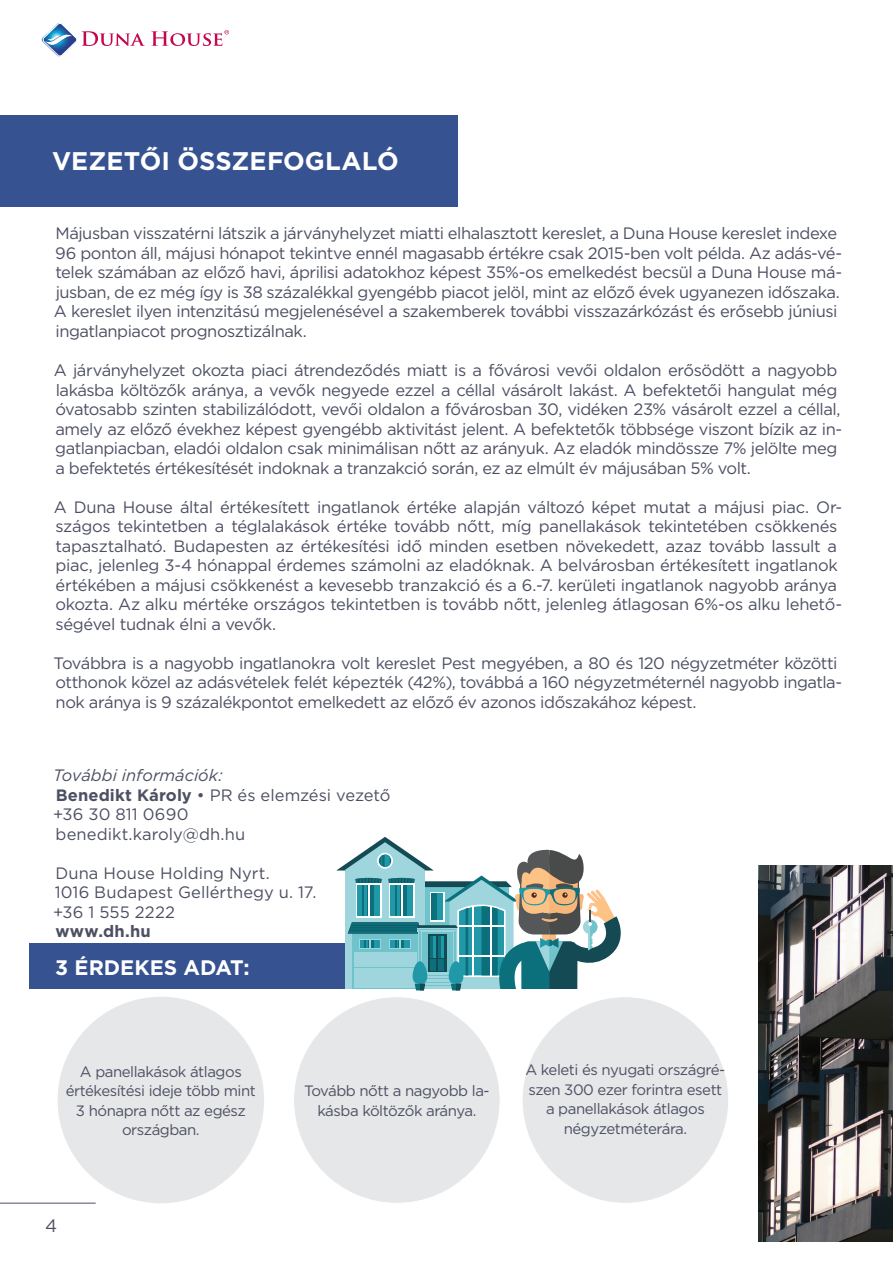
<style>
.page{position:relative;width:893px;height:1263px;background:#fff}
.page>*{position:absolute;margin:0;border:0;box-sizing:border-box;transform-origin:0 0}
.t1{font:700 25.5px "Gotham";letter-spacing:.005em;color:#fff}
.t2{font:700 21px "Gotham";color:#fff}
.t3{font:18px "Gotham";color:#4d5063}
.t4{font:16.5px/19.5px "Gotham";letter-spacing:-.025em;color:#4d5063}
.t5{font:16.5px/19.5px "Gotham";letter-spacing:.005em;color:#4d5063}
.t6{font:700 16.5px "Gotham";color:#4d5063}
.t7{font:15px/19.5px "Gotham";letter-spacing:-.03em;color:#4d5063;text-align:center}
.s1{font-style:italic}
.s2{font-weight:700}
</style>
<div class="page">
<svg style="left:151px;top:30px;width:78px;height:16px"></svg>
<svg style="left:41px;top:23px;width:104px;height:34px"></svg>
<hr style="left:0;top:1203px;width:96px;height:1px;background:#4d5063">
<div style="left:29px;top:943px;width:434px;height:46px;background:#365291"></div>
<div style="left:0;top:115px;width:457px;height:91px;background:#365291"></div>
<div style="left:58px;top:997px;width:206px;height:206px;background:#e6e7e9;border-radius:50%"></div>
<div style="left:294px;top:997px;width:206px;height:206px;background:#e6e7e9;border-radius:50%"></div>
<div style="left:522px;top:997px;width:207px;height:206px;background:#e6e7e9;border-radius:50%"></div>
<svg style="left:336px;top:837px;width:285px;height:153px"></svg>
<img style="left:758px;top:866px;width:111px;height:375px">
<img style="left:869px;top:866px;width:24px;height:375px">
<h1 class="t1" style="left:52px;top:144px;width:216px">VEZETŐI ÖSSZEFO</h1>
<h1 class="t1" style="left:305px;top:144px;width:39px">GLALÓ</h1>
<p class="t4" style="left:54px;top:223px;width:790px">Májusban visszatérni látszik a járványhelyzet miatti elhalasztott kereslet, a Duna House kereslet indexe 96 ponton áll, májusi hónapot tekintve ennél magasabb értékre csak 2015-ben volt példa. Az adás-vé&shy;telek számában az előző havi, áprilisi adatokhoz képest 35%-os emelkedést becsül a Duna House má&shy;jusban, de ez még így is 38 százalékkal gyengébb piacot jelöl, mint az előző évek ugyanezen időszaka.<br>A kereslet ilyen intenzitású megjelenésével a szakemberek további visszazárkózást és erősebb júniusi ingatlanpiacot prognosztizálnak.</p>
<p class="t4" style="left:54px;top:360px;width:790px">A járványhelyzet okozta piaci átrendeződés miatt is a fővárosi vevői oldalon erősödött a nagyobb lakásba költözők aránya, a vevők negyede ezzel a céllal vásárolt lakást. A befektetői hangulat még óvatosabb szinten stabilizálódott, vevői oldalon a fővárosban 30, vidéken 23% vásárolt ezzel a céllal, amely az előző évekhez képest gyengébb aktivitást jelent. A befektetők többsége viszont bízik az in&shy;gatlanpiacban, eladói oldalon csak minimálisan nőtt az arányuk. Az eladók mindössze 7% jelölte meg a befektetés értékesítését indoknak a tranzakció során, ez az elmúlt év májusában 5% volt.</p>
<p class="t4" style="left:54px;top:497px;width:790px">A Duna House által értékesített ingatlanok értéke alapján változó képet mutat a májusi piac. Or&shy;szágos tekintetben a téglalakások értéke tovább nőtt, míg panellakások tekintetében csökkenés tapasztalható. Budapesten az értékesítési idő minden esetben növekedett, azaz tovább lassult a piac, jelenleg 3-4 hónappal érdemes számolni az eladóknak. A belvárosban értékesített ingatlanok értékében a májusi csökkenést a kevesebb tranzakció és a 6.-7. kerületi ingatlanok nagyobb aránya okozta. Az alku mértéke országos tekintetben is tovább nőtt, jelenleg átlagosan 6%-os alku lehető&shy;ségével tudnak élni a vevők.</p>
<p class="t4" style="left:53px;top:653px;width:790px">Továbbra is a nagyobb ingatlanokra volt kereslet Pest megyében, a 80 és 120 négyzetméter közötti otthonok közel az adásvételek felét képezték (42%), továbbá a 160 négyzetméternél nagyobb ingatla&shy;nok aránya is 9 százalékpontot emelkedett az előző év azonos időszakához képest.</p>
<p class="t5" style="left:53px;top:765px;width:339px"><span class="s1">További információk:<br></span><span class="s2">Benedikt Károly</span> • PR és elemzési vezető +36 30 811 0690<br>benedikt.karoly@dh.hu</p>
<p class="t5" style="left:53px;top:863px;width:265px">Duna House Holding Nyrt.<br>1016 Budapest Gellérthegy u. 17. +36 1 555 2222</p>
<p class="t6" style="left:55px;top:920px;width:97px">www.dh.hu</p>
<p class="t2" style="left:55px;top:953px;width:196px">3 érdekes adat:</p>
<p class="t7" style="left:66px;top:1061px;width:192px">A panellakások átlagos értékesítési ideje több mint<br>3 hónapra nőtt az egész országban.</p>
<p class="t3" style="left:45px;top:1214px;width:14px">4</p>
<p class="t7" style="left:304px;top:1081px;width:187px">Tovább nőtt a nagyobb la&shy;kásba költözők aránya.</p>
<p class="t7" style="left:525px;top:1060px;width:201px">A keleti és nyugati országré&shy;szen 300 ezer forintra esett a panellakások átlagos négyzetméterára.</p>
</div>
